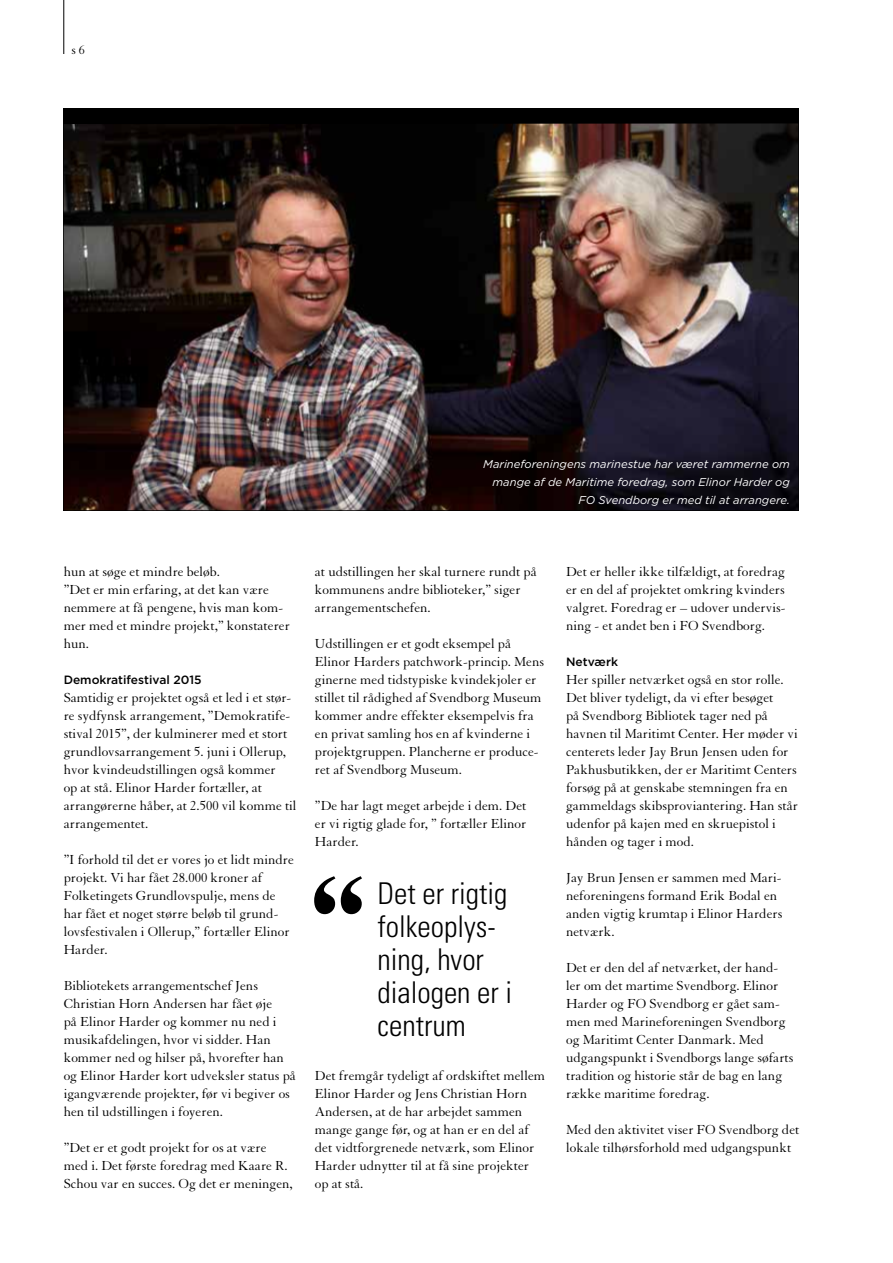
<style>
.page{position:relative;width:893px;height:1263px;background:#fff}
.page>*{position:absolute;margin:0;border:0;box-sizing:border-box;transform-origin:0 0}
.t1{font:138px "Engravers";color:#000}
.t2{font:300 condensed 30px/33px "Univers LT Std";color:#000}
.t3{font:14.25px/18px "Granjon LT Std";color:#000}
.t4{font:13.5px "Granjon LT Std";color:#000}
.t5{font:500 12px "Gotham";color:#000}
.t6{font:italic 11.25px/18px "Gotham";color:#fff;text-align:right}
</style>
<div class="page">
<hr style="left:64px;top:0;width:1px;height:54px;background:#000">
<div style="left:64px;top:108px;width:735px;height:402px;background:#000"></div>
<img style="left:64px;top:123px;width:734px;height:387px">
<p class="t4" style="left:71px;top:42px;width:15px">s 6</p>
<p class="t6" style="left:483px;top:455px;width:308px">Marineforeningens marinestue har været rammerne om mange af de Maritime foredrag, som Elinor Harder og<br>FO Svendborg er med til at arrangere.</p>
<p class="t3" style="left:64px;top:563px;width:228px">hun at søge et mindre beløb.<br>”Det er min erfaring, at det kan være nemmere at få pengene, hvis man kom&shy;mer med et mindre projekt,” konstaterer hun.</p>
<p class="t5" style="left:64px;top:672px;width:139px">Demokratifestival 2015</p>
<p class="t3" style="left:64px;top:689px;width:234px">Samtidig er projektet også et led i et stør&shy;re sydfynsk arrangement, ”Demokratife&shy;stival 2015”, der kulminerer med et stort grundlovsarrangement 5. juni i Ollerup, hvor kvindeudstillingen også kommer<br>op at stå. Elinor Harder fortæller, at arrangørerne håber, at 2.500 vil komme til arrangementet.</p>
<p class="t3" style="left:64px;top:851px;width:232px">”I forhold til det er vores jo et lidt mindre projekt. Vi har fået 28.000 kroner af Folketingets Grundlovspulje, mens de har fået et noget større beløb til grund&shy;lovsfestivalen i Ollerup,” fortæller Elinor Harder.</p>
<p class="t3" style="left:64px;top:977px;width:234px">Bibliotekets arrangementschef Jens Christian Horn Andersen har fået øje<br>på Elinor Harder og kommer nu ned i musikafdelingen, hvor vi sidder. Han kommer ned og hilser på, hvorefter han og Elinor Harder kort udveksler status på igangværende projekter, før vi begiver os hen til udstillingen i foyeren.</p>
<p class="t3" style="left:64px;top:1139px;width:231px">”Det er et godt projekt for os at være med i. Det første foredrag med Kaare R.<br>Schou var en succes. Og det er meningen,</p>
<p class="t3" style="left:315px;top:563px;width:223px">at udstillingen her skal turnere rundt på kommunens andre biblioteker,” siger arrangementschefen.</p>
<p class="t3" style="left:315px;top:635px;width:231px">Udstillingen er et godt eksempel på Elinor Harders patchwork-princip. Mens ginerne med tidstypiske kvindekjoler er stillet til rådighed af Svendborg Museum kommer andre effekter eksempelvis fra en privat samling hos en af kvinderne i projektgruppen. Plancherne er produce&shy;ret af Svendborg Museum.</p>
<p class="t3" style="left:315px;top:797px;width:213px;text-align:justify">”De har lagt meget arbejde i dem. Det er vi rigtig glade for, ” fortæller Elinor Harder.</p>
<h1 class="t1" style="left:378px;top:947px;width:83px;rotate:-180deg">"</h1>
<h2 class="t2" style="left:377px;top:877px;width:136px">Det er rigtig folkeoplys&shy;ning, hvor dialogen er i centrum</h2>
<p class="t3" style="left:315px;top:1067px;width:232px">Det fremgår tydeligt af ordskiftet mellem Elinor Harder og Jens Christian Horn Andersen, at de har arbejdet sammen mange gange før, og at han er en del af det vidtforgrenede netværk, som Elinor Harder udnytter til at få sine projekter op at stå.</p>
<p class="t3" style="left:566px;top:563px;width:221px;text-align:justify">Det er heller ikke tilfældigt, at foredrag er en del af projektet omkring kvinders valgret. Foredrag er – udover undervis&shy;ning - et andet ben i FO Svendborg.</p>
<p class="t5" style="left:566px;top:654px;width:53px">Netværk</p>
<p class="t3" style="left:566px;top:671px;width:233px">Her spiller netværket også en stor rolle.<br>Det bliver tydeligt, da vi efter besøget<br>på Svendborg Bibliotek tager ned på havnen til Maritimt Center. Her møder vi centerets leder Jay Brun Jensen uden for Pakhusbutikken, der er Maritimt Centers forsøg på at genskabe stemningen fra en gammeldags skibsproviantering. Han står udenfor på kajen med en skruepistol i hånden og tager i mod.</p>
<p class="t3" style="left:566px;top:869px;width:218px">Jay Brun Jensen er sammen med Mari&shy;neforeningens formand Erik Bodal en anden vigtig krumtap i Elinor Harders netværk.</p>
<p class="t3" style="left:566px;top:959px;width:229px">Det er den del af netværket, der hand&shy;ler om det martime Svendborg. Elinor Harder og FO Svendborg er gået sam&shy;men med Marineforeningen Svendborg og Maritimt Center Danmark. Med udgangspunkt i Svendborgs lange søfarts tradition og historie står de bag en lang række maritime foredrag.</p>
<p class="t3" style="left:566px;top:1121px;width:235px">Med den aktivitet viser FO Svendborg det lokale tilhørsforhold med udgangspunkt</p>
</div>
